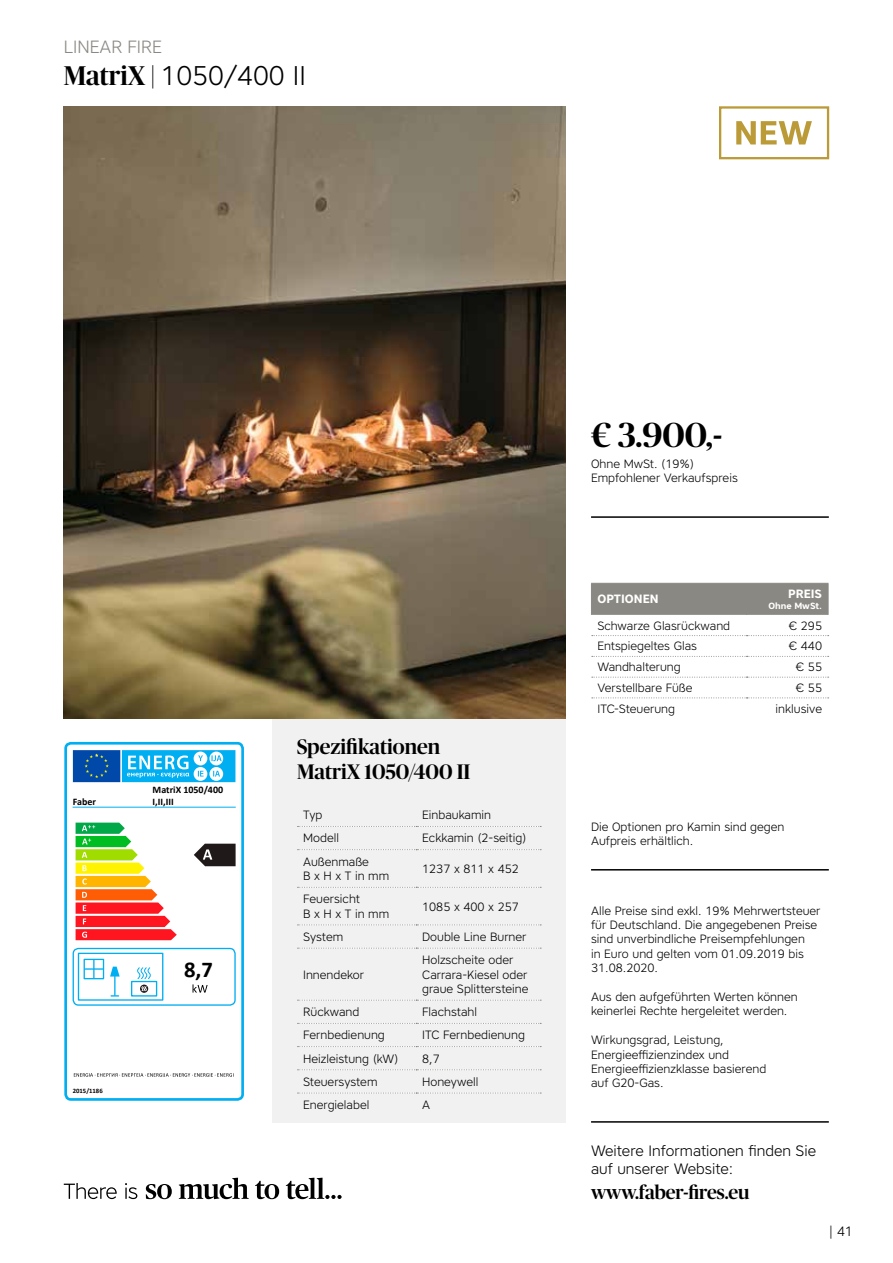
<style>
.page{position:relative;width:893px;height:1263px;background:#fff}
.page>*{position:absolute;margin:0;border:0;box-sizing:border-box;transform-origin:0 0}
.t1{font:500 34.65px "Publico Banner";color:#000}
.t2{font:300 27px "Core Sans A35";color:#000}
.t3{font:700 22.65px "Calibri";color:#000}
.t4{font:500 21px/25.5px "Publico Banner";color:#000}
.t5{font:500 19.35px "Publico Banner";color:#000}
.t6{font:300 17.7px "Core Sans A35";color:#8a8882}
.t7{font:300 15px/18px "Core Sans A35";color:#000}
.t8{font:300 13.5px "Core Sans A35";color:#000}
.t9{font:300 12px/14.4px "Core Sans A35";color:#000}
.t10{font:700 12px "Core Sans A65";color:#fff}
.t11{font:700 10.05px/12.5px "Calibri";color:#000}
.t12{font:700 9px "Core Sans A65";color:#fff}
.t13{font:700 6.6px "Calibri";color:#000}
.s1{font-family:"Publico Banner";font-weight:500}
</style>
<div class="page">
<div style="left:272px;top:711px;width:294px;height:412px;background:#f2f1f1"></div>
<svg style="left:297px;top:826px;width:244px;height:1px"></svg>
<svg style="left:297px;top:849px;width:244px;height:1px"></svg>
<svg style="left:297px;top:887px;width:244px;height:1px"></svg>
<svg style="left:297px;top:924px;width:244px;height:1px"></svg>
<svg style="left:297px;top:948px;width:244px;height:1px"></svg>
<svg style="left:297px;top:1000px;width:244px;height:1px"></svg>
<svg style="left:297px;top:1023px;width:244px;height:1px"></svg>
<svg style="left:297px;top:1046px;width:244px;height:1px"></svg>
<svg style="left:297px;top:1069px;width:244px;height:1px"></svg>
<svg style="left:297px;top:1093px;width:244px;height:1px"></svg>
<img style="left:64px;top:106px;width:502px;height:613px">
<hr style="left:591px;top:516px;width:238px;height:2px;background:#000">
<hr style="left:591px;top:869px;width:238px;height:1px;background:#000">
<hr style="left:591px;top:1121px;width:238px;height:2px;background:#000">
<svg style="left:64px;top:1178px;width:278px;height:21px"></svg>
<div style="left:719px;top:106px;width:110px;height:53px;border:2px solid #bb9a38"></div>
<svg style="left:736px;top:121px;width:76px;height:23px"></svg>
<div style="left:64px;top:742px;width:180px;height:359px;border:3px solid #00aef2;border-radius:5px"></div>
<svg style="left:73px;top:750px;width:162px;height:32px;background:#37a2de"></svg>
<hr style="left:73px;top:807px;width:163px;height:1px;background:#00aef2">
<svg style="left:74px;top:1073px;width:160px;height:4px"></svg>
<svg style="left:76px;top:823px;width:101px;height:117px"></svg>
<div style="left:73px;top:948px;width:163px;height:58px;border:1px solid #00aef2;border-radius:5px"></div>
<svg style="left:193px;top:984px;width:15px;height:8px"></svg>
<div style="left:84px;top:959px;width:20px;height:20px;border:1px solid #00aef2"></div>
<svg style="left:85px;top:959px;width:18px;height:19px"></svg>
<svg style="left:110px;top:967px;width:10px;height:29px"></svg>
<div style="left:131px;top:981px;width:26px;height:15px;border:1px solid #00aef2"></div>
<div style="left:78px;top:953px;width:85px;height:48px;border:1px solid #00aef2"></div>
<svg style="left:137px;top:967px;width:14px;height:12px"></svg>
<svg style="left:140px;top:984px;width:8px;height:9px"></svg>
<svg style="left:141px;top:986px;width:7px;height:5px"></svg>
<svg style="left:194px;top:844px;width:42px;height:22px"></svg>
<div style="left:592px;top:584px;width:236px;height:31px;background:#8a8882"></div>
<hr style="left:591px;top:583px;width:156px;height:1px;background:#8a8882">
<hr style="left:591px;top:584px;width:1px;height:31px;background:#8a8882">
<hr style="left:747px;top:583px;width:81px;height:1px;background:#8a8882">
<hr style="left:746px;top:584px;width:1px;height:31px;background:#8a8882">
<hr style="left:828px;top:584px;width:1px;height:31px;background:#8a8882">
<svg style="left:592px;top:635px;width:237px;height:1px"></svg>
<svg style="left:592px;top:656px;width:237px;height:1px"></svg>
<svg style="left:592px;top:677px;width:237px;height:1px"></svg>
<svg style="left:592px;top:697px;width:237px;height:1px"></svg>
<h3 class="t6" style="left:64px;top:36px;width:100px">LINEAR FIRE</h3>
<h2 class="t2" style="left:64px;top:59px;width:244px"><span class="s1">MatriX |</span> 1050/400 II</h2>
<p class="t11" style="left:73px;top:796px;width:25px">Faber</p>
<p class="t11" style="left:153px;top:783px;width:72px">MatriX 1050/400<br>I,II,III</p>
<p class="t13" style="left:73px;top:1087px;width:31px">2015/1186</p>
<h3 class="t3" style="left:184px;top:955px;width:30px">8,7</h3>
<h3 class="t4" style="left:297px;top:732px;width:175px">Spezifikationen<br>MatriX 1050/400 II</h3>
<p class="t9" style="left:303px;top:807px;width:21px">Typ</p>
<p class="t9" style="left:422px;top:807px;width:70px">Einbaukamin</p>
<p class="t9" style="left:303px;top:831px;width:37px">Modell</p>
<p class="t9" style="left:422px;top:831px;width:106px">Eckkamin (2-seitig)</p>
<p class="t9" style="left:303px;top:854px;width:88px">Außenmaße<br>B x H x T in mm</p>
<p class="t9" style="left:422px;top:861px;width:98px">1237 x 811 x 452</p>
<p class="t9" style="left:303px;top:892px;width:88px">Feuersicht<br>B x H x T in mm</p>
<p class="t9" style="left:422px;top:899px;width:98px">1085 x 400 x 257</p>
<p class="t9" style="left:303px;top:929px;width:42px">System</p>
<p class="t9" style="left:422px;top:929px;width:106px">Double Line Burner</p>
<p class="t9" style="left:303px;top:967px;width:62px">Innendekor</p>
<p class="t9" style="left:422px;top:952px;width:108px">Holzscheite oder<br>Carrara-Kiesel oder graue Splittersteine</p>
<p class="t9" style="left:303px;top:1004px;width:58px">Rückwand</p>
<p class="t9" style="left:422px;top:1004px;width:56px">Flachstahl</p>
<p class="t9" style="left:303px;top:1028px;width:83px">Fernbedienung</p>
<p class="t9" style="left:422px;top:1028px;width:104px">ITC Fernbedienung</p>
<p class="t9" style="left:303px;top:1051px;width:97px">Heizleistung (kW)</p>
<p class="t9" style="left:422px;top:1051px;width:19px">8,7</p>
<p class="t9" style="left:303px;top:1074px;width:76px">Steuersystem</p>
<p class="t9" style="left:422px;top:1074px;width:58px">Honeywell</p>
<p class="t9" style="left:303px;top:1097px;width:68px">Energielabel</p>
<p class="t9" style="left:422px;top:1097px;width:9px">A</p>
<h1 class="t1" style="left:591px;top:410px;width:132px">€ 3.900,-</h1>
<p class="t9" style="left:591px;top:456px;width:148px">Ohne MwSt. (19%)<br>Empfohlener Verkaufspreis</p>
<p class="t10" style="left:597px;top:591px;width:63px">OPTIONEN</p>
<p class="t10" style="left:788px;top:586px;width:36px">PREIS</p>
<p class="t12" style="left:768px;top:600px;width:55px">Ohne MwSt.</p>
<p class="t9" style="left:597px;top:618px;width:134px">Schwarze Glasrückwand</p>
<p class="t9" style="left:789px;top:618px;width:35px">€ 295</p>
<p class="t9" style="left:597px;top:639px;width:101px">Entspiegeltes Glas</p>
<p class="t9" style="left:789px;top:639px;width:35px">€ 440</p>
<p class="t9" style="left:597px;top:659px;width:85px">Wandhalterung</p>
<p class="t9" style="left:796px;top:659px;width:28px">€ 55</p>
<p class="t9" style="left:597px;top:680px;width:97px">Verstellbare Füße</p>
<p class="t9" style="left:796px;top:680px;width:28px">€ 55</p>
<p class="t9" style="left:597px;top:701px;width:79px">ITC-Steuerung</p>
<p class="t9" style="left:776px;top:701px;width:48px">inklusive</p>
<p class="t9" style="left:591px;top:819px;width:195px">Die Optionen pro Kamin sind gegen<br>Aufpreis erhältlich.</p>
<p class="t9" style="left:591px;top:903px;width:231px">Alle Preise sind exkl. 19% Mehrwertsteuer für Deutschland. Die angegebenen Preise sind unverbindliche Preisempfehlungen<br>in Euro und gelten vom 01.09.2019 bis 31.08.2020.</p>
<p class="t9" style="left:591px;top:989px;width:208px">Aus den aufgeführten Werten können keinerlei Rechte hergeleitet werden.</p>
<p class="t9" style="left:591px;top:1032px;width:177px">Wirkungsgrad, Leistung,<br>Energieeffizienzindex und<br>Energieeffizienzklasse basierend auf G20-Gas.</p>
<p class="t7" style="left:591px;top:1141px;width:227px">Weitere Informationen finden Sie auf unserer Website:</p>
<h3 class="t5" style="left:591px;top:1179px;width:160px">www.faber-fires.eu</h3>
<p class="t8" style="left:829px;top:1222px;width:25px">| 41</p>
</div>
